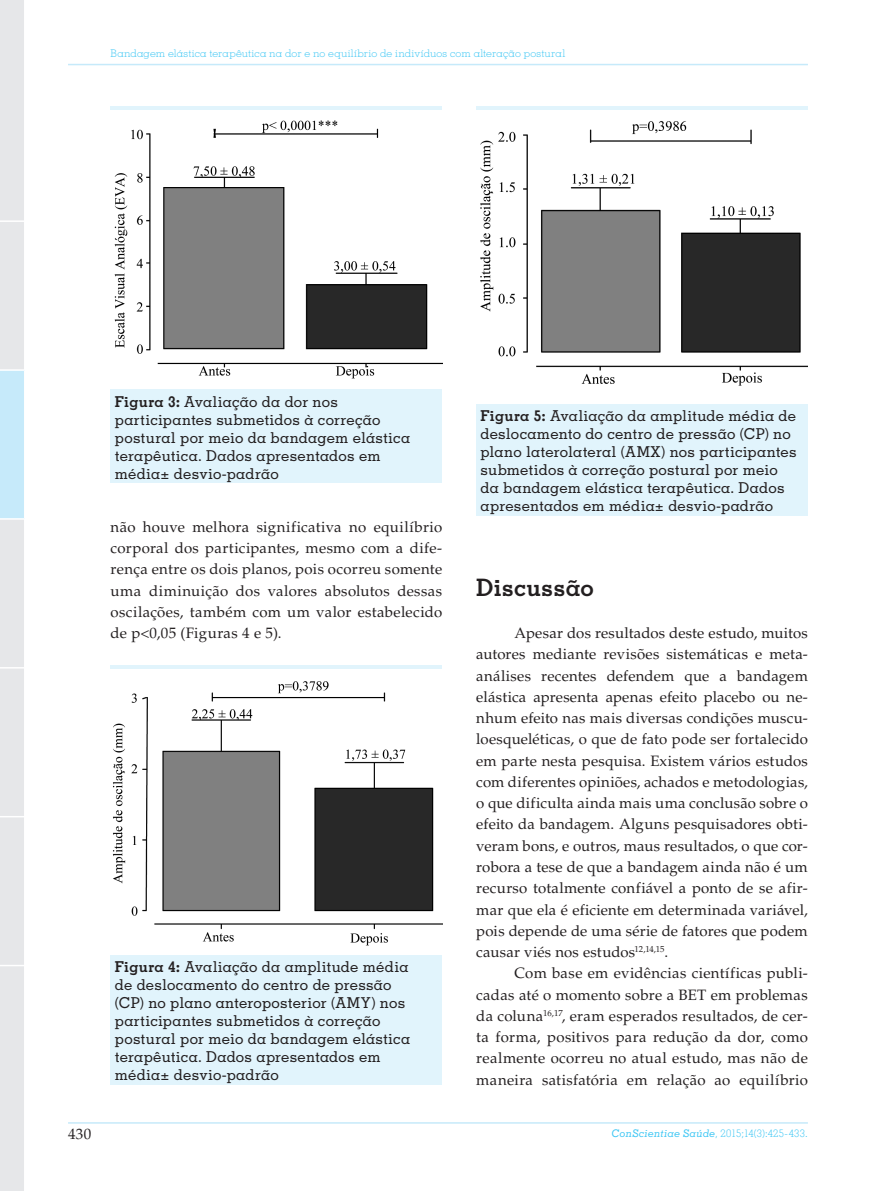
<style>
.page{position:relative;width:893px;height:1191px;background:#fff}
.page>*{position:absolute;margin:0;border:0;box-sizing:border-box;transform-origin:0 0}
.CS_Subtitulo{font:700 24px "Memphis LT Std";letter-spacing:.01em;color:#231f20}
.CS_Normal{font:15px/21.3px "Palatino LT Std";letter-spacing:.02em;color:#231f20;text-align:justify}
.CS_Tabela_-_titulo{font:500 15px/18px "Memphis LT Std";letter-spacing:.01em;color:#231f20}
.t1{font:300 10.5px "Memphis LT Std";letter-spacing:.02em;color:#40c7f4}
.s1{font-weight:700}
.s2{font-weight:500;font-style:italic}
</style>
<div class="page">
<hr style="left:68px;top:64px;width:740px;height:1px;background:#c6eafa">
<hr style="left:68px;top:1122px;width:740px;height:1px;background:#c6eafa">
<svg style="left:0;top:0;width:24px;height:1191px;background:#e2e7eb"></svg>
<hr style="left:0;top:964px;width:26px;height:2px;background:#fff">
<div style="left:111px;top:106px;width:331px;height:377px;background:#e1f4fc"></div>
<img style="left:111px;top:111px;width:331px;height:278px">
<div style="left:111px;top:665px;width:331px;height:419px;background:#e1f4fc"></div>
<img style="left:111px;top:669px;width:331px;height:285px">
<div style="left:476px;top:106px;width:332px;height:410px;background:#e1f4fc"></div>
<img style="left:476px;top:111px;width:332px;height:292px">
<p class="t1" style="left:111px;top:47px;width:456px">Bandagem elástica terapêutica na dor e no equilíbrio de indivíduos com alteração postural</p>
<p class="CS_Tabela_-_titulo" style="left:115px;top:392px;width:297px"><span class="s1">Figura 3:</span> Avaliação da dor nos participantes submetidos à correção postural por meio da bandagem elástica terapêutica. Dados apresentados em média± desvio-padrão</p>
<p class="CS_Normal" style="left:111px;top:516px;width:333px">não houve melhora significativa no equilíbrio corporal dos participantes, mesmo com a dife&shy;rença entre os dois planos, pois ocorreu somente uma diminuição dos valores absolutos dessas oscilações, também com um valor estabelecido de p&lt;0,05 (Figuras 4 e 5).</p>
<p class="CS_Tabela_-_titulo" style="left:115px;top:958px;width:297px"><span class="s1">Figura 4:</span> Avaliação da amplitude média de deslocamento do centro de pressão (CP) no plano anteroposterior (AMY) nos participantes submetidos à correção postural por meio da bandagem elástica terapêutica. Dados apresentados em média± desvio-padrão</p>
<p class="CS_Tabela_-_titulo" style="left:480px;top:407px;width:318px"><span class="s1">Figura 5:</span> Avaliação da amplitude média de deslocamento do centro de pressão (CP) no plano laterolateral (AMX) nos participantes submetidos à correção postural por meio da bandagem elástica terapêutica. Dados apresentados em média± desvio-padrão</p>
<p class="CS_Subtitulo" style="left:476px;top:572px;width:119px">Discussão</p>
<p class="CS_Normal" style="left:476px;top:622px;width:333px;text-indent:38px">Apesar dos resultados deste estudo, muitos autores mediante revisões sistemáticas e meta&shy;análises recentes defendem que a bandagem elástica apresenta apenas efeito placebo ou ne&shy;nhum efeito nas mais diversas condições muscu&shy;loesqueléticas, o que de fato pode ser fortalecido em parte nesta pesquisa. Existem vários estudos com diferentes opiniões, achados e metodologias, o que dificulta ainda mais uma conclusão sobre o efeito da bandagem. Alguns pesquisadores obti&shy;veram bons, e outros, maus resultados, o que cor&shy;robora a tese de que a bandagem ainda não é um recurso totalmente confiável a ponto de se afir&shy;mar que ela é eficiente em determinada variável, pois depende de uma série de fatores que podem causar viés nos estudos<sup>12,14,15</sup>.</p>
<p class="CS_Normal" style="left:476px;top:962px;width:333px;text-indent:38px">Com base em evidências científicas publi&shy;cadas até o momento sobre a BET em problemas da coluna<sup>16,17</sup>, eram esperados resultados, de cer&shy;ta forma, positivos para redução da dor, como realmente ocorreu no atual estudo, mas não de maneira satisfatória em relação ao equilíbrio</p>
<p class="CS_Normal" style="left:68px;top:1123px;width:25px">430</p>
<p class="t1" style="left:612px;top:1127px;width:198px"><span class="s2">ConScientiae Saúde</span>, 2015;14(3):425-433.</p>
</div>
